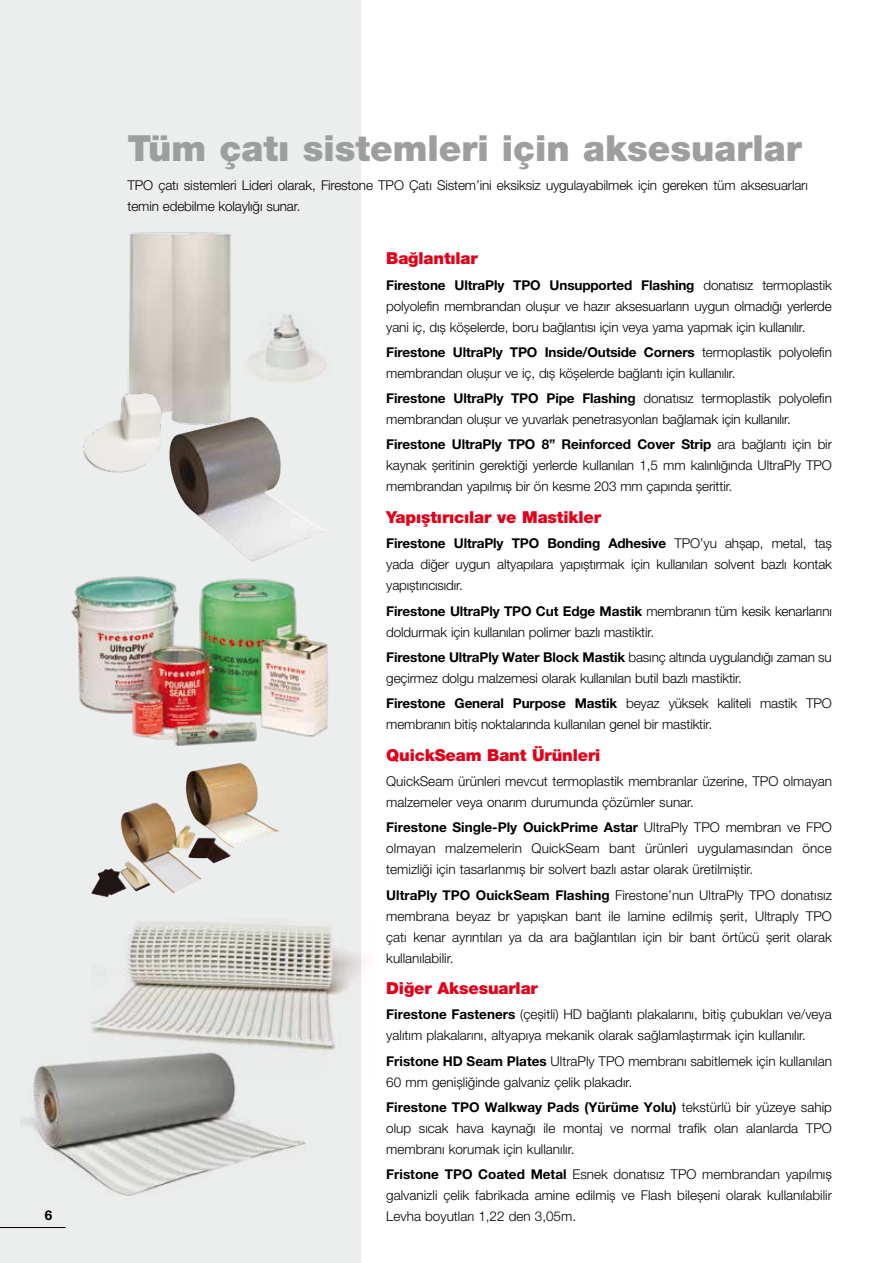
<style>
.page{position:relative;width:893px;height:1263px;background:#fff}
.page>*{position:absolute;margin:0;border:0;box-sizing:border-box;transform-origin:0 0}
.t1{font:900 36px "Helvetica Neue LT Pro";color:#9c9e9f}
.t2{font:900 16.5px "Helvetica Neue LT Pro";letter-spacing:-.01em;color:#e2001a}
.t3{font:300 13.5px/21px "Helvetica Neue LT Pro";letter-spacing:-.01em;color:#000}
.t4{font:700 13.5px "Helvetica Neue LT Pro";color:#000}
.s1{font-weight:700}
</style>
<div class="page">
<div style="left:0;top:0;width:360px;height:1263px;background:#eceded"></div>
<img style="left:71px;top:576px;width:257px;height:170px">
<img style="left:115px;top:919px;width:250px;height:158px">
<img style="left:130px;top:803px;width:24px;height:8px">
<img style="left:179px;top:763px;width:101px;height:85px">
<img style="left:127px;top:232px;width:104px;height:185px">
<img style="left:247px;top:313px;width:81px;height:70px">
<img style="left:169px;top:417px;width:155px;height:145px">
<img style="left:83px;top:390px;width:81px;height:83px">
<img style="left:21px;top:1005px;width:306px;height:191px">
<hr style="left:0;top:1227px;width:66px;height:1px;background:#000">
<p class="t4" style="left:45px;top:1207px;width:9px">6</p>
<h1 class="t1" style="left:128px;top:127px;width:676px">Tüm çatı sistemleri için aksesuarlar</h1>
<p class="t3" style="left:128px;top:174px;width:682px">TPO çatı sistemleri Lideri olarak, Firestone TPO Çatı Sistem’ini eksiksiz uygulayabilmek için gereken tüm aksesuarları temin edebilme kolaylığı sunar.</p>
<p class="t2" style="left:386px;top:249px;width:93px">Bağlantılar</p>
<p class="t3" style="left:386px;top:274px;width:447px;text-align:justify"><span class="s1">Firestone UltraPly TPO Unsupported Flashing</span> donatısız termoplastik polyolefin membrandan oluşur ve hazır aksesuarların uygun olmadığı yerlerde yani iç, dış köşelerde, boru bağlantısı için veya yama yapmak için kullanılır.</p>
<p class="t3" style="left:386px;top:341px;width:447px"><span class="s1">Firestone UltraPly TPO Inside/Outside Corners</span> termoplastik polyolefin membrandan oluşur ve iç, dış köşelerde bağlantı için kullanılır.</p>
<p class="t3" style="left:386px;top:388px;width:447px"><span class="s1">Firestone UltraPly TPO Pipe Flashing</span> donatısız termoplastik polyolefin membrandan oluşur ve yuvarlak penetrasyonları bağlamak için kullanılır.</p>
<p class="t3" style="left:386px;top:434px;width:447px;text-align:justify"><span class="s1">Firestone UltraPly TPO 8” Reinforced Cover Strip</span> ara bağlantı için bir kaynak şeritinin gerektiği yerlerde kullanılan 1,5 mm kalınlığında UltraPly TPO membrandan yapılmış bir ön kesme 203 mm çapında şerittir.</p>
<p class="t2" style="left:386px;top:507px;width:216px">Yapıştırıcılar ve Mastikler</p>
<p class="t3" style="left:386px;top:533px;width:447px;text-align:justify"><span class="s1">Firestone UltraPly TPO Bonding Adhesive</span> TPO’yu ahşap, metal, taş yada diğer uygun altyapılara yapıştırmak için kullanılan solvent bazlı kontak yapıştırıcısıdır.</p>
<p class="t3" style="left:386px;top:600px;width:447px"><span class="s1">Firestone UltraPly TPO Cut Edge Mastik</span> membranın tüm kesik kenarlarını doldurmak için kullanılan polimer bazlı mastiktir.</p>
<p class="t3" style="left:386px;top:646px;width:447px"><span class="s1">Firestone UltraPly Water Block Mastik</span> basınç altında uygulandığı zaman su geçirmez dolgu malzemesi olarak kullanılan butil bazlı mastiktir.</p>
<p class="t3" style="left:386px;top:692px;width:447px"><span class="s1">Firestone General Purpose Mastik</span> beyaz yüksek kaliteli mastik TPO membranın bitiş noktalarında kullanılan genel bir mastiktir.</p>
<p class="t2" style="left:386px;top:745px;width:216px">QuickSeam Bant Ürünleri</p>
<p class="t3" style="left:386px;top:770px;width:447px">QuickSeam ürünleri mevcut termoplastik membranlar üzerine, TPO olmayan malzemeler veya onarım durumunda çözümler sunar.</p>
<p class="t3" style="left:386px;top:817px;width:447px;text-align:justify"><span class="s1">Firestone Single-Ply OuickPrime Astar</span> UltraPly TPO membran ve FPO olmayan malzemelerin QuickSeam bant ürünleri uygulamasından önce temizliği için tasarlanmış bir solvert bazlı astar olarak üretilmiştir.</p>
<p class="t3" style="left:386px;top:884px;width:447px;text-align:justify"><span class="s1">UltraPly TPO OuickSeam Flashing</span> Firestone’nun UltraPly TPO donatısız membrana beyaz br yapışkan bant ile lamine edilmiş şerit, Ultraply TPO çatı kenar ayrıntıları ya da ara bağlantıları için bir bant örtücü şerit olarak kullanılabilir.</p>
<p class="t2" style="left:386px;top:978px;width:153px">Diğer Aksesuarlar</p>
<p class="t3" style="left:386px;top:1004px;width:447px"><span class="s1">Firestone Fasteners</span> (çeşitli) HD bağlantı plakalarını, bitiş çubukları ve/veya yalıtım plakalarını, altyapıya mekanik olarak sağlamlaştırmak için kullanılır.</p>
<p class="t3" style="left:386px;top:1050px;width:447px"><span class="s1">Fristone HD Seam Plates</span> UltraPly TPO membranı sabitlemek için kullanılan<br>60 mm genişliğinde galvaniz çelik plakadır.</p>
<p class="t3" style="left:386px;top:1096px;width:447px;text-align:justify"><span class="s1">Firestone TPO Walkway Pads (Yürüme Yolu)</span> tekstürlü bir yüzeye sahip olup sıcak hava kaynağı ile montaj ve normal trafik olan alanlarda TPO membranı korumak için kullanılır.</p>
<p class="t3" style="left:386px;top:1163px;width:447px;text-align:justify"><span class="s1">Fristone TPO Coated Metal</span> Esnek donatısız TPO membrandan yapılmış galvanizli çelik fabrikada amine edilmiş ve Flash bileşeni olarak kullanılabilir Levha boyutları 1,22 den 3,05m.</p>
</div>
